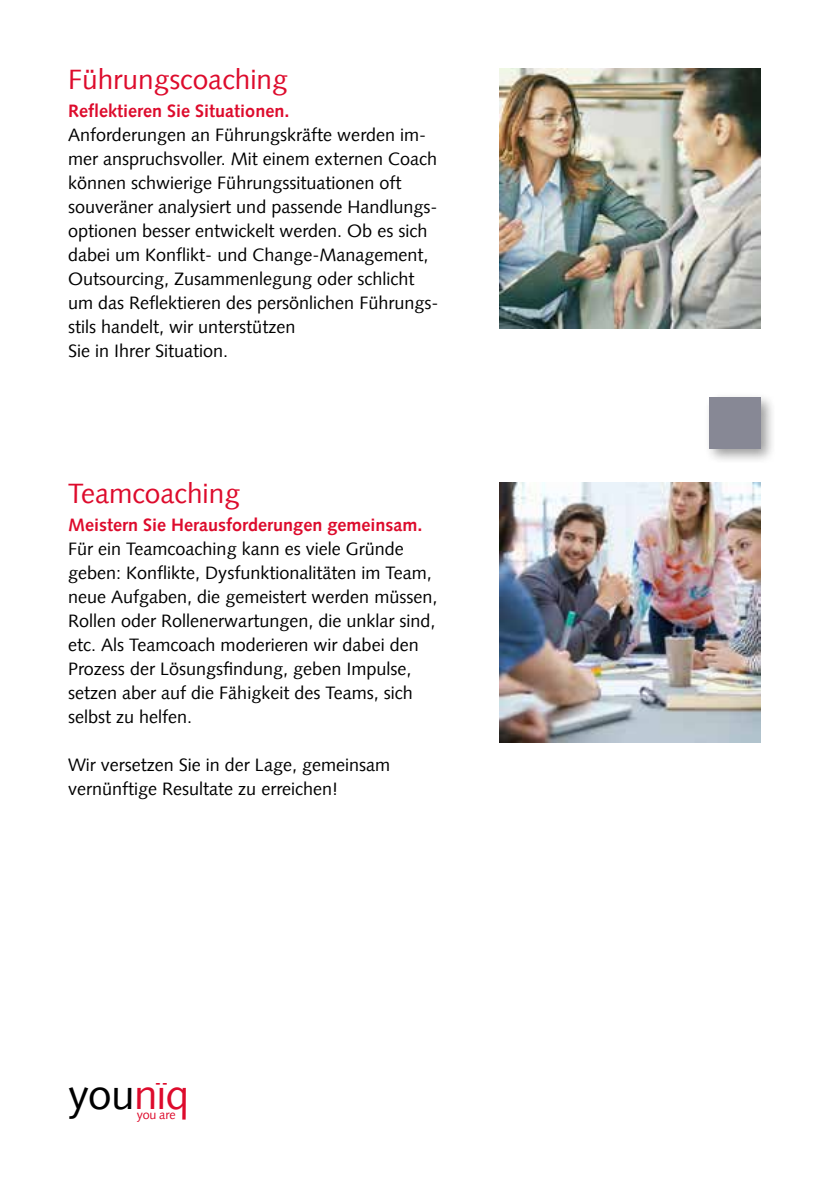
<style>
.page{position:relative;width:840px;height:1191px;background:#fff}
.page>*{position:absolute;margin:0;border:0;box-sizing:border-box;transform-origin:0 0}
.t1{font:42.2px "Syntax LT";letter-spacing:-.01em;color:#000}
.t2{font:28px "Syntax LT";color:#dd0b2c}
.t3{font:18px/24px "Syntax LT";color:#000}
.t4{font:700 18px "Syntax LT";color:#dd0b2c}
.t5{font:12.4px "Syntax LT";letter-spacing:-.015em;color:#dd0b2c}
.s1{color:#dd0b2c}
</style>
<div class="page">
<div style="left:703px;top:392px;width:73px;height:72px;background:#000;opacity:.4"></div>
<div style="left:709px;top:397px;width:51px;height:51px;background:#878895"></div>
<img style="left:499px;top:68px;width:261px;height:261px">
<img style="left:499px;top:482px;width:261px;height:261px">
<h2 class="t2" style="left:68px;top:63px;width:221px">Führungscoaching</h2>
<p class="t4" style="left:68px;top:101px;width:223px">Reflektieren Sie Situationen.</p>
<p class="t3" style="left:68px;top:123px;width:371px">Anforderungen an Führungskräfte werden im&shy;mer anspruchsvoller. Mit einem externen Coach können schwierige Führungssituationen oft souveräner analysiert und passende Handlungs&shy;optionen besser entwickelt werden. Ob es sich dabei um Konflikt- und Change-Management, Outsourcing, Zusammenlegung oder schlicht um das Reflektieren des persönlichen Führungs&shy;stils handelt, wir unterstützen<br>Sie in Ihrer Situation.</p>
<h2 class="t2" style="left:68px;top:477px;width:173px">Teamcoaching</h2>
<p class="t4" style="left:68px;top:514px;width:355px">Meistern Sie Herausforderungen gemeinsam.</p>
<p class="t3" style="left:68px;top:537px;width:370px">Für ein Teamcoaching kann es viele Gründe geben: Konflikte, Dysfunktionalitäten im Team, neue Aufgaben, die gemeistert werden müssen, Rollen oder Rollenerwartungen, die unklar sind, etc. Als Teamcoach moderieren wir dabei den Prozess der Lösungsfindung, geben Impulse, setzen aber auf die Fähigkeit des Teams, sich selbst zu helfen.</p>
<p class="t3" style="left:68px;top:753px;width:323px">Wir versetzen Sie in der Lage, gemeinsam vernünftige Resultate zu erreichen!</p>
<h1 class="t1" style="left:68px;top:1069px;width:123px">you<span class="s1">nïq</span></h1>
<p class="t5" style="left:137px;top:1107px;width:40px">you are</p>
</div>
